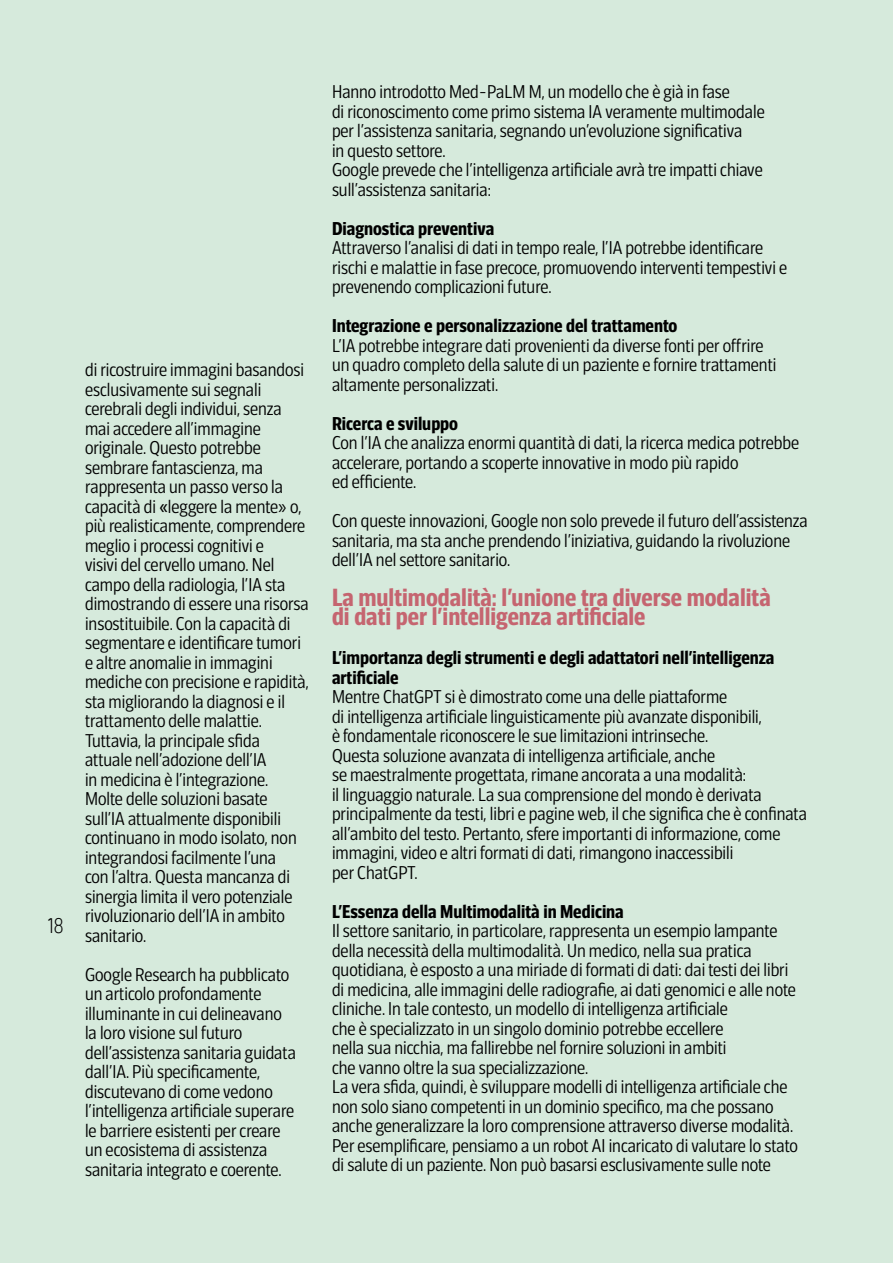
<style>
.page{position:relative;width:893px;height:1263px;background:#d6eadc}
.page>*{position:absolute;margin:0;border:0;box-sizing:border-box;transform-origin:0 0}
.t1{font:800 24px/19.5px "Brera Condensed";color:#c56570}
.t2{font:300 21px "neuron";color:#000}
.t3{font:300 18px/19.5px "Brera Condensed";color:#000}
.t4{font:800 18px/19.5px "Brera Condensed";color:#000}
.s1{font-weight:400}
</style>
<div class="page">
<p class="t2" style="left:48px;top:914px;width:17px">18</p>
<p class="t3" style="left:85px;top:360px;width:225px">di ricostruire immagini basandosi esclusivamente sui segnali cerebrali degli individui, senza mai accedere all’immagine originale. Questo potrebbe sembrare fantascienza, ma rappresenta un passo verso la capacità di <span class="s1">«</span>leggere la mente» o, più realisticamente, comprendere meglio i processi cognitivi e<br>visivi del cervello umano. Nel campo della radiologia, l’IA sta dimostrando di essere una risorsa insostituibile. Con la capacità di segmentare e identificare tumori e altre anomalie in immagini mediche con precisione e rapidità, sta migliorando la diagnosi e il trattamento delle malattie.<br>Tuttavia, la principale sfida attuale nell’adozione dell’IA<br>in medicina è l’integrazione.<br>Molte delle soluzioni basate sull’IA attualmente disponibili continuano in modo isolato, non integrandosi facilmente l’una<br>con l’altra. Questa mancanza di sinergia limita il vero potenziale rivoluzionario dell’IA in ambito sanitario.</p>
<p class="t3" style="left:85px;top:965px;width:212px">Google Research ha pubblicato un articolo profondamente illuminante in cui delineavano la loro visione sul futuro dell’assistenza sanitaria guidata dall’IA. Più specificamente, discutevano di come vedono l’intelligenza artificiale superare le barriere esistenti per creare un ecosistema di assistenza sanitaria integrato e coerente.</p>
<p class="t3" style="left:332px;top:83px;width:434px">Hanno introdotto Med-PaLM M, un modello che è già in fase<br>di riconoscimento come primo sistema IA veramente multimodale per l’assistenza sanitaria, segnando un’evoluzione significativa<br>in questo settore.<br>Google prevede che l’intelligenza artificiale avrà tre impatti chiave sull’assistenza sanitaria:</p>
<p class="t4" style="left:332px;top:219px;width:164px">Diagnostica preventiva</p>
<p class="t3" style="left:332px;top:239px;width:457px">Attraverso l’analisi di dati in tempo reale, l’IA potrebbe identificare rischi e malattie in fase precoce, promuovendo interventi tempestivi e prevenendo complicazioni future.</p>
<p class="t4" style="left:332px;top:316px;width:347px">Integrazione e personalizzazione del trattamento</p>
<p class="t3" style="left:332px;top:336px;width:446px">L’IA potrebbe integrare dati provenienti da diverse fonti per offrire un quadro completo della salute di un paziente e fornire trattamenti altamente personalizzati.</p>
<p class="t4" style="left:332px;top:414px;width:128px">Ricerca e sviluppo</p>
<p class="t3" style="left:332px;top:434px;width:469px">Con l’IA che analizza enormi quantità di dati, la ricerca medica potrebbe accelerare, portando a scoperte innovative in modo più rapido<br>ed efficiente.</p>
<p class="t3" style="left:332px;top:511px;width:477px">Con queste innovazioni, Google non solo prevede il futuro dell’assistenza sanitaria, ma sta anche prendendo l’iniziativa, guidando la rivoluzione dell’IA nel settore sanitario.</p>
<h1 class="t1" style="left:332px;top:587px;width:440px">La multimodalità: l’unione tra diverse modalità di dati per l’intelligenza artificiale</h1>
<p class="t4" style="left:332px;top:648px;width:444px">L’importanza degli strumenti e degli adattatori nell’intelligenza artificiale</p>
<p class="t3" style="left:332px;top:687px;width:476px">Mentre ChatGPT si è dimostrato come una delle piattaforme<br>di intelligenza artificiale linguisticamente più avanzate disponibili,<br>è fondamentale riconoscere le sue limitazioni intrinseche.<br>Questa soluzione avanzata di intelligenza artificiale, anche<br>se maestralmente progettata, rimane ancorata a una modalità:<br>il linguaggio naturale. La sua comprensione del mondo è derivata principalmente da testi, libri e pagine web, il che significa che è confinata all’ambito del testo. Pertanto, sfere importanti di informazione, come immagini, video e altri formati di dati, rimangono inaccessibili<br>per ChatGPT.</p>
<p class="t4" style="left:332px;top:901px;width:293px">L’Essenza della Multimodalità in Medicina</p>
<p class="t3" style="left:332px;top:921px;width:467px">Il settore sanitario, in particolare, rappresenta un esempio lampante della necessità della multimodalità. Un medico, nella sua pratica quotidiana, è esposto a una miriade di formati di dati: dai testi dei libri di medicina, alle immagini delle radiografie, ai dati genomici e alle note cliniche. In tale contesto, un modello di intelligenza artificiale<br>che è specializzato in un singolo dominio potrebbe eccellere<br>nella sua nicchia, ma fallirebbe nel fornire soluzioni in ambiti<br>che vanno oltre la sua specializzazione.<br>La vera sfida, quindi, è sviluppare modelli di intelligenza artificiale che non solo siano competenti in un dominio specifico, ma che possano anche generalizzare la loro comprensione attraverso diverse modalità.<br>Per esemplificare, pensiamo a un robot AI incaricato di valutare lo stato di salute di un paziente. Non può basarsi esclusivamente sulle note</p>
</div>
